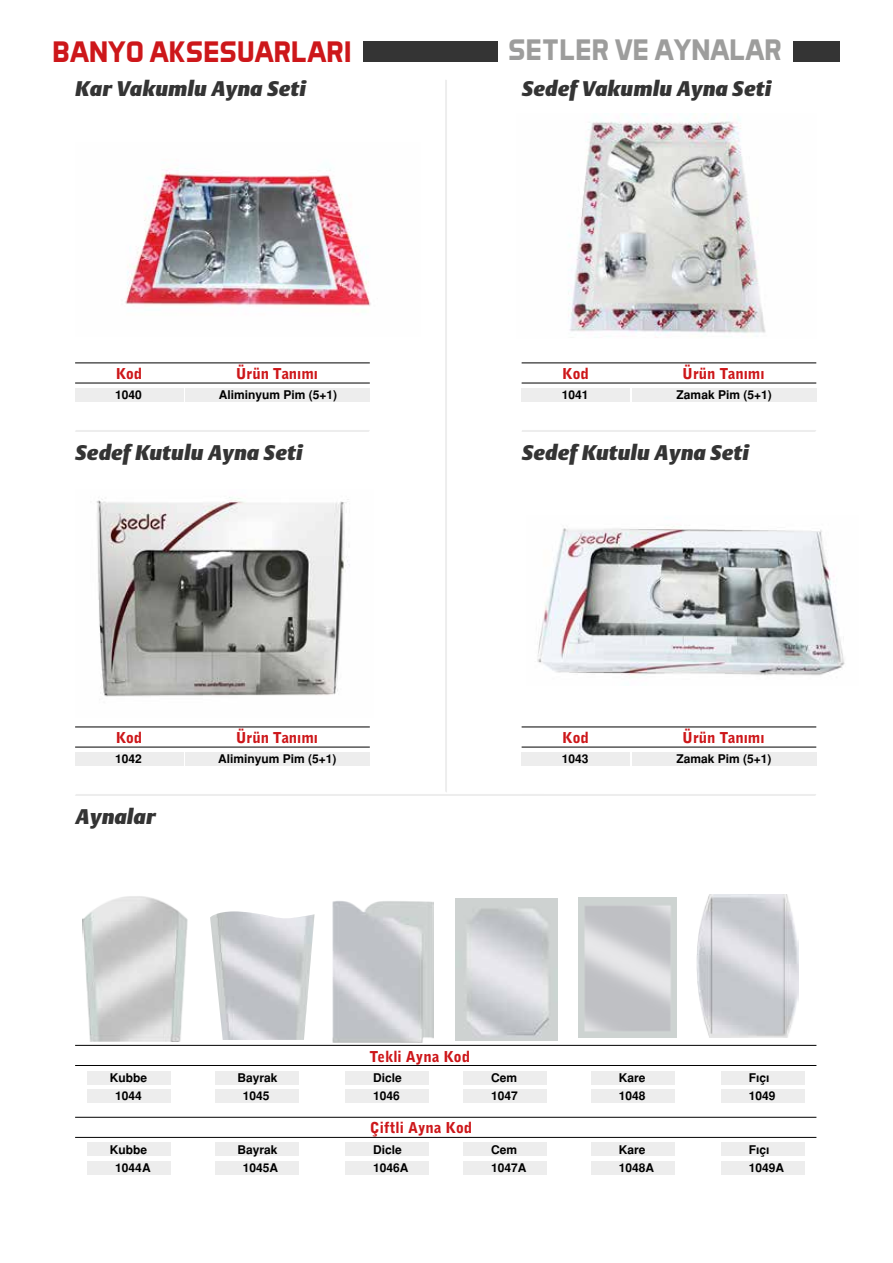
<style>
.page{position:relative;width:893px;height:1263px;background:#fff}
.page>*{position:absolute;margin:0;border:0;box-sizing:border-box;transform-origin:0 0}
.t1{font:700 30px "Aero Matics";color:#cd171a}
.t2{font:700 30px "Aero Matics";color:#9d9d9c}
.t3{font:italic 21px "Argo";color:#343434}
.t4{font:15px "Bell Gothic Black Tr";color:#cd171a}
.t5{font:700 12px "Helvetica Tr";color:#000}
</style>
<div class="page">
<div style="left:363px;top:41px;width:135px;height:21px;background:#343434"></div>
<img style="left:82px;top:896px;width:106px;height:145px">
<div style="left:88px;top:1070px;width:83px;height:14px;background:#ededed"></div>
<div style="left:88px;top:1142px;width:83px;height:14px;background:#ededed"></div>
<div style="left:88px;top:1089px;width:83px;height:14px;background:#ededed"></div>
<div style="left:88px;top:1161px;width:83px;height:14px;background:#ededed"></div>
<div style="left:463px;top:1070px;width:84px;height:14px;background:#ededed"></div>
<div style="left:463px;top:1142px;width:84px;height:14px;background:#ededed"></div>
<div style="left:463px;top:1089px;width:84px;height:14px;background:#ededed"></div>
<div style="left:463px;top:1161px;width:84px;height:14px;background:#ededed"></div>
<div style="left:215px;top:1070px;width:83px;height:14px;background:#ededed"></div>
<div style="left:215px;top:1142px;width:83px;height:14px;background:#ededed"></div>
<div style="left:215px;top:1089px;width:83px;height:14px;background:#ededed"></div>
<div style="left:215px;top:1161px;width:83px;height:14px;background:#ededed"></div>
<div style="left:591px;top:1070px;width:83px;height:14px;background:#ededed"></div>
<div style="left:591px;top:1142px;width:83px;height:14px;background:#ededed"></div>
<div style="left:591px;top:1089px;width:83px;height:14px;background:#ededed"></div>
<div style="left:591px;top:1161px;width:83px;height:14px;background:#ededed"></div>
<div style="left:345px;top:1070px;width:84px;height:14px;background:#ededed"></div>
<div style="left:345px;top:1142px;width:84px;height:14px;background:#ededed"></div>
<div style="left:345px;top:1089px;width:84px;height:14px;background:#ededed"></div>
<div style="left:345px;top:1161px;width:84px;height:14px;background:#ededed"></div>
<div style="left:721px;top:1070px;width:83px;height:14px;background:#ededed"></div>
<div style="left:721px;top:1142px;width:83px;height:14px;background:#ededed"></div>
<div style="left:721px;top:1089px;width:83px;height:14px;background:#ededed"></div>
<div style="left:721px;top:1161px;width:83px;height:14px;background:#ededed"></div>
<hr style="left:75px;top:1045px;width:741px;height:1px;background:#000">
<hr style="left:75px;top:1065px;width:741px;height:1px;background:#000">
<hr style="left:75px;top:1117px;width:741px;height:1px;background:#000">
<hr style="left:75px;top:1137px;width:741px;height:1px;background:#000">
<svg style="left:75px;top:80px;width:741px;height:716px"></svg>
<div style="left:793px;top:41px;width:46px;height:21px;background:#343434"></div>
<img style="left:210px;top:911px;width:105px;height:129px">
<img style="left:332px;top:901px;width:102px;height:141px">
<img style="left:455px;top:899px;width:102px;height:141px">
<img style="left:578px;top:898px;width:98px;height:139px">
<img style="left:697px;top:894px;width:102px;height:143px">
<img style="left:75px;top:142px;width:346px;height:195px">
<img style="left:526px;top:515px;width:319px;height:171px">
<img style="left:75px;top:489px;width:298px;height:229px">
<img style="left:517px;top:114px;width:299px;height:225px">
<h1 class="t1" style="left:52px;top:34px;width:300px">BANYO AKSESUARLARI</h1>
<h1 class="t2" style="left:508px;top:32px;width:275px">SETLER VE AYNALAR</h1>
<h2 class="t3" style="left:75px;top:76px;width:232px">Kar Vakumlu Ayna Seti</h2>
<h2 class="t3" style="left:522px;top:76px;width:251px">Sedef Vakumlu Ayna Seti</h2>
<p class="t4" style="left:116px;top:364px;width:28px">Kod</p>
<p class="t4" style="left:236px;top:364px;width:84px">Ürün Tanımı</p>
<p class="t5" style="left:115px;top:388px;width:28px">1040</p>
<p class="t5" style="left:219px;top:388px;width:120px">Aliminyum Pim (5+1)</p>
<p class="t4" style="left:562px;top:364px;width:28px">Kod</p>
<p class="t4" style="left:682px;top:364px;width:84px">Ürün Tanımı</p>
<p class="t5" style="left:562px;top:388px;width:28px">1041</p>
<p class="t5" style="left:677px;top:388px;width:97px">Zamak Pim (5+1)</p>
<h2 class="t3" style="left:75px;top:440px;width:229px">Sedef Kutulu Ayna Seti</h2>
<h2 class="t3" style="left:522px;top:440px;width:229px">Sedef Kutulu Ayna Seti</h2>
<p class="t4" style="left:116px;top:728px;width:28px">Kod</p>
<p class="t4" style="left:236px;top:728px;width:84px">Ürün Tanımı</p>
<p class="t5" style="left:115px;top:752px;width:28px">1042</p>
<p class="t5" style="left:218px;top:752px;width:120px">Aliminyum Pim (5+1)</p>
<h2 class="t3" style="left:75px;top:805px;width:82px">Aynalar</h2>
<p class="t4" style="left:562px;top:728px;width:28px">Kod</p>
<p class="t4" style="left:682px;top:728px;width:84px">Ürün Tanımı</p>
<p class="t5" style="left:562px;top:752px;width:28px">1043</p>
<p class="t5" style="left:676px;top:752px;width:97px">Zamak Pim (5+1)</p>
<p class="t4" style="left:370px;top:1047px;width:102px">Tekli Ayna Kod</p>
<p class="t5" style="left:110px;top:1070px;width:39px">Kubbe</p>
<p class="t5" style="left:238px;top:1070px;width:42px">Bayrak</p>
<p class="t5" style="left:373px;top:1070px;width:30px">Dicle</p>
<p class="t5" style="left:491px;top:1070px;width:28px">Cem</p>
<p class="t5" style="left:619px;top:1070px;width:28px">Kare</p>
<p class="t5" style="left:749px;top:1070px;width:22px">Fıçı</p>
<p class="t5" style="left:115px;top:1089px;width:28px">1044</p>
<p class="t5" style="left:243px;top:1089px;width:28px">1045</p>
<p class="t5" style="left:373px;top:1089px;width:28px">1046</p>
<p class="t5" style="left:491px;top:1089px;width:28px">1047</p>
<p class="t5" style="left:619px;top:1089px;width:28px">1048</p>
<p class="t5" style="left:749px;top:1089px;width:28px">1049</p>
<p class="t4" style="left:370px;top:1119px;width:104px">Çiftli Ayna Kod</p>
<p class="t5" style="left:110px;top:1142px;width:39px">Kubbe</p>
<p class="t5" style="left:238px;top:1142px;width:42px">Bayrak</p>
<p class="t5" style="left:373px;top:1142px;width:30px">Dicle</p>
<p class="t5" style="left:491px;top:1142px;width:28px">Cem</p>
<p class="t5" style="left:619px;top:1142px;width:28px">Kare</p>
<p class="t5" style="left:749px;top:1142px;width:22px">Fıçı</p>
<p class="t5" style="left:115px;top:1161px;width:37px">1044A</p>
<p class="t5" style="left:243px;top:1161px;width:37px">1045A</p>
<p class="t5" style="left:373px;top:1161px;width:37px">1046A</p>
<p class="t5" style="left:491px;top:1161px;width:37px">1047A</p>
<p class="t5" style="left:619px;top:1161px;width:37px">1048A</p>
<p class="t5" style="left:749px;top:1161px;width:37px">1049A</p>
</div>
